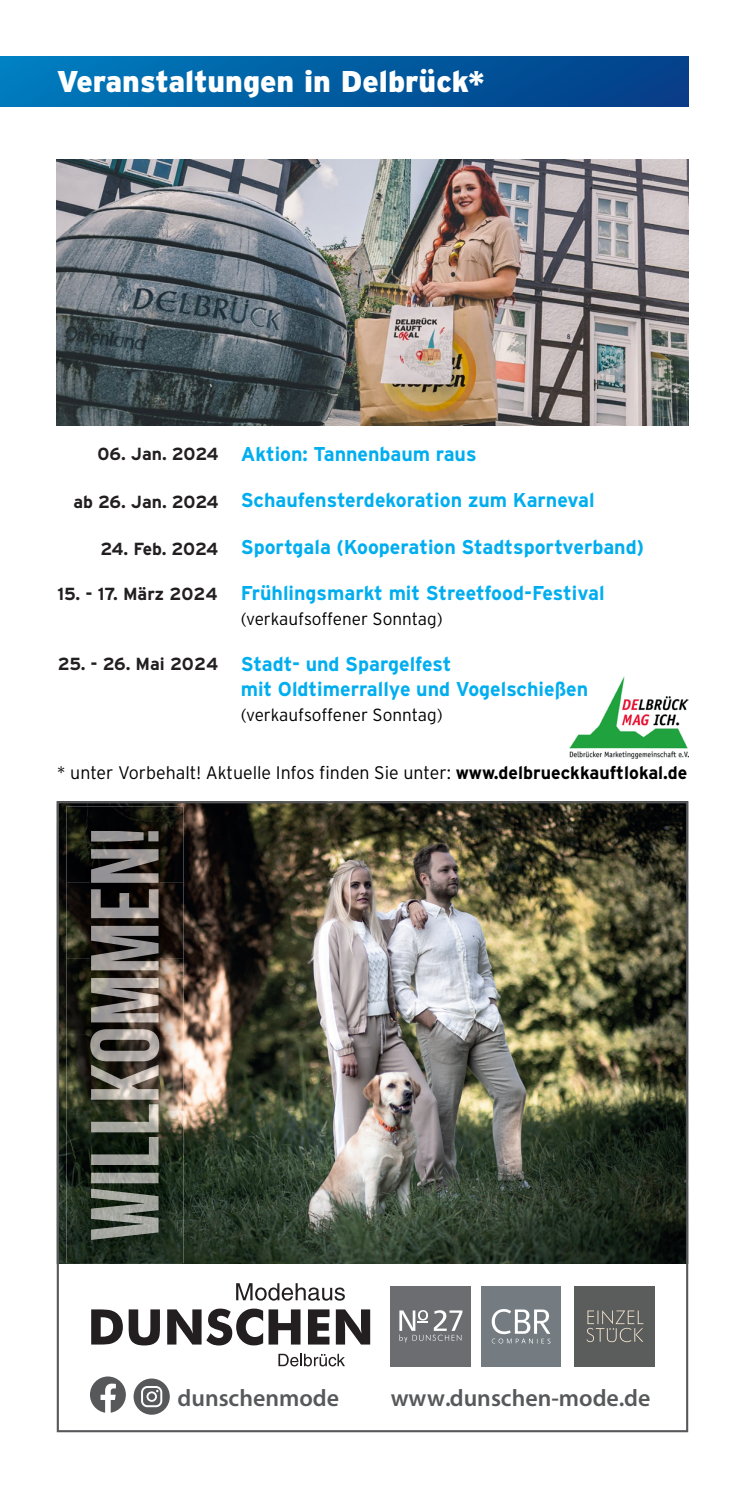
<style>
.page{position:relative;width:745px;height:1489px;background:#fff}
.page>*{position:absolute;margin:0;border:0;box-sizing:border-box;transform-origin:0 0}
.t1{font:900 30px "Interstate";color:#fff}
.t2{font:600 24px "Myriad Pro";color:#57585a}
.t3{font:700 20px/25px "Interstate";color:#00aeef}
.t4{font:300 18px "Interstate";color:#000}
.t5{font:700 17.5px "Interstate";letter-spacing:-.005em;color:#231f20}
.t6{font:300 17.5px "Interstate";letter-spacing:-.005em;color:#000}
.t7{font:700 17.5px "Interstate";letter-spacing:-.035em;color:#231f20}
.s1{font-weight:700}
</style>
<div class="page">
<img style="left:569px;top:676px;width:118px;height:82px">
<div style="left:0;top:56px;width:687px;height:50px;background:linear-gradient(to right,#007cbd,#033d87)"></div>
<img style="left:60px;top:804px;width:624px;height:459px">
<svg style="left:133px;top:1378px;width:37px;height:36px"></svg>
<svg style="left:90px;top:1376px;width:36px;height:36px"></svg>
<svg style="left:91px;top:1309px;width:32px;height:35px"></svg>
<svg style="left:129px;top:1309px;width:31px;height:36px"></svg>
<svg style="left:167px;top:1308px;width:133px;height:37px"></svg>
<svg style="left:308px;top:1309px;width:21px;height:35px"></svg>
<svg style="left:335px;top:1309px;width:35px;height:35px"></svg>
<svg style="left:236px;top:1283px;width:108px;height:17px"></svg>
<svg style="left:278px;top:1353px;width:67px;height:13px"></svg>
<div style="left:481px;top:1285px;width:79px;height:81px;background:#747c81"></div>
<svg style="left:491px;top:1309px;width:59px;height:34px"></svg>
<div style="left:390px;top:1285px;width:81px;height:81px;background:#6c6d70"></div>
<svg style="left:399px;top:1310px;width:63px;height:32px"></svg>
<div style="left:574px;top:1285px;width:80px;height:80px;background:#5b5d5d"></div>
<svg style="left:586px;top:1310px;width:57px;height:31px"></svg>
<img style="left:66px;top:806px;width:117px;height:456px">
<img style="left:90px;top:831px;width:69px;height:408px">
<img style="left:57px;top:159px;width:630px;height:266px">
<h1 class="t1" style="left:57px;top:64px;width:429px">Veranstaltungen in Delbrück*</h1>
<p class="t5" style="left:97px;top:444px;width:122px">06. Jan. 2024</p>
<p class="t5" style="left:73px;top:492px;width:146px">ab 26. Jan. 2024</p>
<p class="t7" style="left:100px;top:538px;width:119px">24. Feb. 2024</p>
<p class="t5" style="left:57px;top:584px;width:161px">15. - 17. März 2024</p>
<p class="t5" style="left:58px;top:653px;width:162px">25. - 26. Mai 2024</p>
<p class="t3" style="left:240px;top:441px;width:237px">Aktion: Tannenbaum raus</p>
<p class="t3" style="left:240px;top:487px;width:355px">Schaufensterdekoration zum Karneval</p>
<p class="t3" style="left:240px;top:534px;width:404px">Sportgala (Kooperation Stadtsportverband)</p>
<p class="t3" style="left:240px;top:580px;width:365px">Frühlingsmarkt mit Streetfood-Festival</p>
<p class="t6" style="left:240px;top:608px;width:203px">(verkaufsoffener Sonntag)</p>
<p class="t3" style="left:240px;top:651px;width:349px">Stadt- und Spargelfest<br>mit Oldtimerrallye und Vogelschießen</p>
<p class="t6" style="left:240px;top:705px;width:203px">(verkaufsoffener Sonntag)</p>
<p class="t4" style="left:57px;top:762px;width:631px">* unter Vorbehalt! Aktuelle Infos finden Sie unter: <span class="s1">www.delbrueckkauftlokal.de</span></p>
<p class="t2" style="left:177px;top:1382px;width:163px">dunschenmode</p>
<p class="t2" style="left:390px;top:1382px;width:261px">www.dunschen-mode.de</p>
</div>
